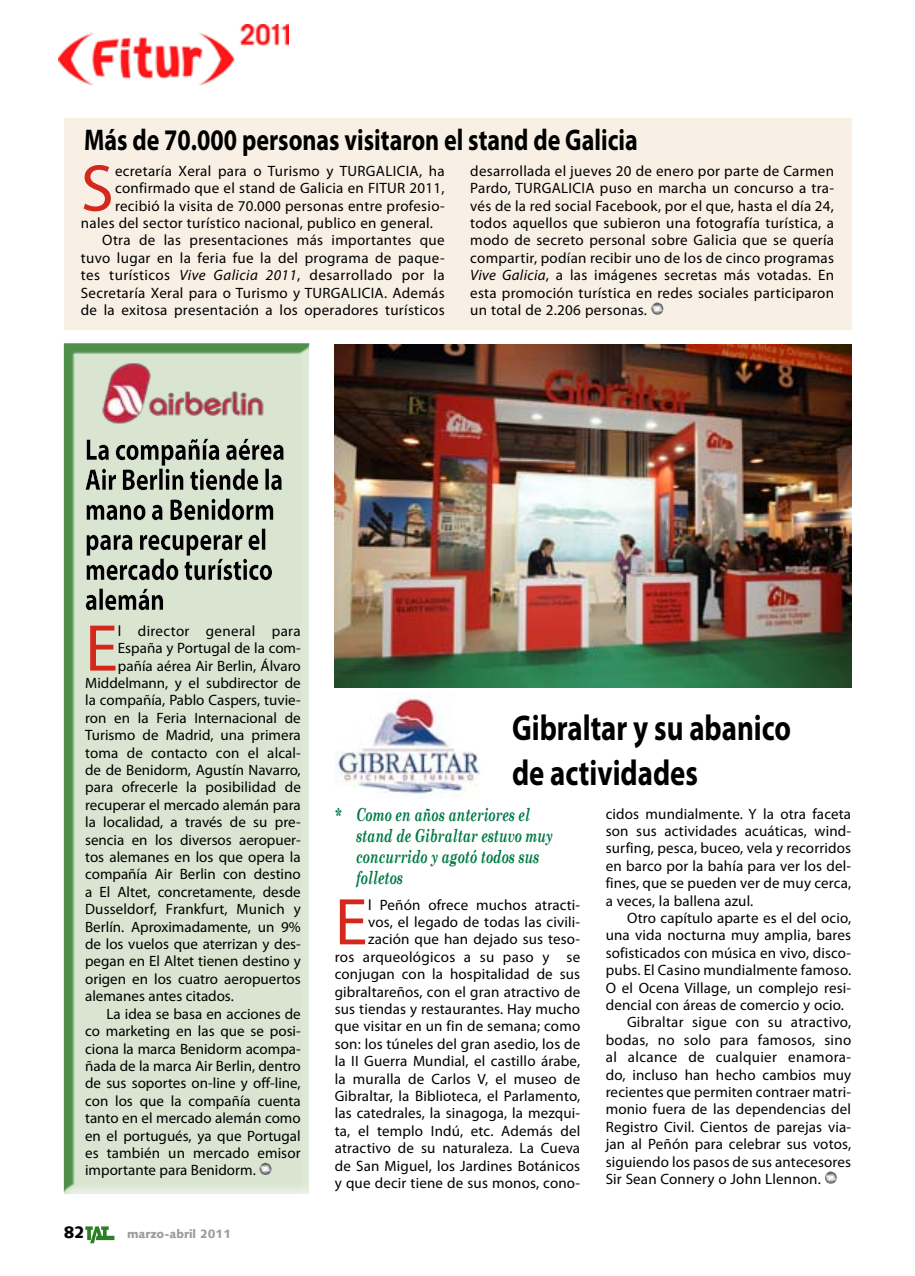
<style>
.page{position:relative;width:915px;height:1276px;background:#fff}
.page>*{position:absolute;margin:0;border:0;box-sizing:border-box;transform-origin:0 0}
.t1{font:66.6px "Myriad Pro";color:#d5281c}
.t2{font:700 36px/44.5px "Myriad Pro";color:#000;scale:.8 1}
.t3{font:700 30px "Myriad Pro";color:#000;scale:.8 1}
.t4{font:italic 700 18px/21px "Century Schoolbook";color:#007946;scale:.7 1}
.t5{font:900 16.5px "Syntax";color:#000}
.t6{font:15px/17.4px "Myriad Pro";letter-spacing:.01em;color:#000;text-align:justify}
.t7{font:15px "Myriad Pro";letter-spacing:.03em;color:#000}
.t8{font:900 12px "Syntax";color:#9c9d9f}
.s1{font-style:italic}
</style>
<div class="page">
<img style="left:58px;top:24px;width:230px;height:61px">
<svg style="left:85px;top:1226px;width:29px;height:17px"></svg>
<div style="left:64px;top:118px;width:786px;height:212px;background:#f8f0e5"></div>
<svg style="left:651px;top:302px;width:12px;height:13px"></svg>
<div style="left:63px;top:343px;width:255px;height:852px;background:#298124;opacity:.75"></div>
<img style="left:81px;top:347px;width:228px;height:108px">
<img style="left:334px;top:345px;width:516px;height:342px">
<svg style="left:825px;top:1171px;width:11px;height:13px"></svg>
<img style="left:334px;top:692px;width:146px;height:107px">
<h3 class="t3" style="left:84px;top:120px;width:693px">Más de 70.000 personas visitaron el stand de Galicia</h3>
<h1 class="t1" style="left:81px;top:147px;width:34px">S</h1>
<p class="t6" style="left:115px;top:162px;width:331px">ecretaría Xeral para o Turismo y TURGALICIA, ha</p>
<p class="t6" style="left:470px;top:162px;width:365px">desarrollada el jueves 20 de enero por parte de Carmen Pardo, TURGALICIA puso en marcha un concurso a tra&shy;vés de la red social Facebook, por el que, hasta el día 24, todos aquellos que subieron una fotografía turística, a modo de secreto personal sobre Galicia que se quería compartir, podían recibir uno de los de cinco programas <span class="s1">Vive Galicia</span>, a las imágenes secretas más votadas. En esta promoción turística en redes sociales participaron un total de 2.206 personas.</p>
<p class="t6" style="left:115px;top:179px;width:331px">confirmado que el stand de Galicia en FITUR 2011,</p>
<p class="t6" style="left:115px;top:197px;width:331px">recibió la visita de 70.000 personas entre profesio-</p>
<p class="t6" style="left:81px;top:214px;width:353px">nales del sector turístico nacional, publico en general.</p>
<p class="t6" style="left:102px;top:231px;width:344px">Otra de las presentaciones más importantes que</p>
<p class="t6" style="left:81px;top:249px;width:365px">tuvo lugar en la feria fue la del programa de paque-</p>
<p class="t7" style="left:81px;top:266px;width:365px">tes turísticos <span class="s1">Vive Galicia 2011</span>, desarrollado por la</p>
<p class="t6" style="left:81px;top:284px;width:365px">Secretaría Xeral para o Turismo y TURGALICIA. Además</p>
<p class="t6" style="left:81px;top:301px;width:365px">de la exitosa presentación a los operadores turísticos</p>
<h1 class="t1" style="left:85px;top:607px;width:34px">E</h1>
<p class="t6" style="left:118px;top:622px;width:184px">l director general para</p>
<p class="t6" style="left:118px;top:639px;width:184px">España y Portugal de la com-</p>
<p class="t6" style="left:118px;top:656px;width:184px">pañía aérea Air Berlin, Álvaro</p>
<p class="t6" style="left:85px;top:674px;width:217px">Middelmann, y el subdirector de</p>
<p class="t6" style="left:85px;top:691px;width:217px">la compañía, Pablo Caspers, tuvie-</p>
<p class="t6" style="left:85px;top:709px;width:217px">ron en la Feria Internacional de</p>
<p class="t6" style="left:85px;top:726px;width:217px">Turismo de Madrid, una primera</p>
<p class="t6" style="left:85px;top:743px;width:217px">toma de contacto con el alcal-</p>
<p class="t6" style="left:85px;top:761px;width:217px">de de Benidorm, Agustín Navarro,</p>
<p class="t6" style="left:85px;top:778px;width:217px">para ofrecerle la posibilidad de</p>
<p class="t6" style="left:85px;top:796px;width:217px">recuperar el mercado alemán para</p>
<p class="t6" style="left:85px;top:813px;width:217px">la localidad, a través de su pre-</p>
<p class="t6" style="left:85px;top:830px;width:217px">sencia en los diversos aeropuer-</p>
<p class="t6" style="left:85px;top:848px;width:217px">tos alemanes en los que opera la</p>
<p class="t6" style="left:85px;top:865px;width:217px">compañía Air Berlin con destino</p>
<p class="t6" style="left:85px;top:883px;width:217px">a El Altet, concretamente, desde</p>
<p class="t6" style="left:85px;top:900px;width:217px">Dusseldorf, Frankfurt, Munich y</p>
<p class="t6" style="left:85px;top:917px;width:217px">Berlín. Aproximadamente, un 9%</p>
<p class="t6" style="left:85px;top:935px;width:217px">de los vuelos que aterrizan y des-</p>
<p class="t6" style="left:85px;top:952px;width:217px">pegan en El Altet tienen destino y</p>
<p class="t6" style="left:85px;top:970px;width:217px">origen en los cuatro aeropuertos</p>
<p class="t6" style="left:85px;top:987px;width:150px">alemanes antes citados.</p>
<p class="t6" style="left:106px;top:1004px;width:196px">La idea se basa en acciones de</p>
<p class="t6" style="left:85px;top:1022px;width:217px">co marketing en las que se posi-</p>
<p class="t6" style="left:85px;top:1039px;width:217px">ciona la marca Benidorm acompa-</p>
<p class="t6" style="left:85px;top:1057px;width:217px">ñada de la marca Air Berlin, dentro</p>
<p class="t6" style="left:85px;top:1074px;width:217px">de sus soportes on-line y off-line,</p>
<p class="t6" style="left:85px;top:1091px;width:217px">con los que la compañía cuenta</p>
<p class="t6" style="left:85px;top:1109px;width:217px">tanto en el mercado alemán como</p>
<p class="t6" style="left:85px;top:1126px;width:217px">en el portugués, ya que Portugal</p>
<p class="t6" style="left:85px;top:1144px;width:217px">es también un mercado emisor</p>
<p class="t6" style="left:85px;top:1161px;width:172px">importante para Benidorm.</p>
<p class="t5" style="left:64px;top:1222px;width:22px">82</p>
<p class="t8" style="left:127px;top:1227px;width:106px">marzo-abril 2011</p>
<h2 class="t2" style="left:512px;top:704px;width:350px">Gibraltar y su abanico de actividades</h2>
<p class="t4" style="left:356px;top:803px;width:282px;text-indent:-21px">* Como en años anteriores el stand de Gibraltar estuvo muy concurrido y agotó todos sus folletos</p>
<h1 class="t1" style="left:334px;top:881px;width:34px">E</h1>
<p class="t6" style="left:605px;top:804px;width:247px">cidos mundialmente. Y la otra faceta son sus actividades acuáticas, wind&shy;surfing, pesca, buceo, vela y recorridos en barco por la bahía para ver los del&shy;fines, que se pueden ver de muy cerca, a veces, la ballena azul.</p>
<p class="t6" style="left:626px;top:909px;width:225px">Otro capítulo aparte es el del ocio,</p>
<p class="t6" style="left:605px;top:926px;width:247px">una vida nocturna muy amplia, bares</p>
<p class="t6" style="left:605px;top:944px;width:247px">sofisticados con música en vivo, disco-</p>
<p class="t6" style="left:605px;top:961px;width:247px">pubs. El Casino mundialmente famoso.</p>
<p class="t6" style="left:605px;top:978px;width:247px">O el Ocena Village, un complejo resi-</p>
<p class="t6" style="left:605px;top:996px;width:240px">dencial con áreas de comercio y ocio.</p>
<p class="t6" style="left:626px;top:1013px;width:225px">Gibraltar sigue con su atractivo,</p>
<p class="t6" style="left:605px;top:1031px;width:247px">bodas, no solo para famosos, sino</p>
<p class="t6" style="left:605px;top:1048px;width:247px">al alcance de cualquier enamora-</p>
<p class="t6" style="left:605px;top:1065px;width:247px">do, incluso han hecho cambios muy</p>
<p class="t6" style="left:605px;top:1083px;width:247px">recientes que permiten contraer matri-</p>
<p class="t6" style="left:605px;top:1100px;width:247px">monio fuera de las dependencias del</p>
<p class="t6" style="left:605px;top:1118px;width:247px">Registro Civil. Cientos de parejas via-</p>
<p class="t6" style="left:605px;top:1135px;width:247px">jan al Peñón para celebrar sus votos,</p>
<p class="t6" style="left:605px;top:1152px;width:247px">siguiendo los pasos de sus antecesores</p>
<p class="t6" style="left:605px;top:1170px;width:216px">Sir Sean Connery o John Llennon.</p>
<p class="t6" style="left:335px;top:895px;width:247px;text-align:right">l Peñón ofrece muchos atracti-<br>vos, el legado de todas las civili&shy;zación que han dejado sus teso-<br>ros arqueológicos a su paso y se conjugan con la hospitalidad de sus gibraltareños, con el gran atractivo de sus tiendas y restaurantes. Hay mucho que visitar en un fin de semana; como son: los túneles del gran asedio, los de la II Guerra Mundial, el castillo árabe, la muralla de Carlos V, el museo de Gibraltar, la Biblioteca, el Parlamento, las catedrales, la sinagoga, la mezqui&shy;ta, el templo Indú, etc. Además del atractivo de su naturaleza. La Cueva de San Miguel, los Jardines Botánicos y que decir tiene de sus monos, cono-</p>
</div>
